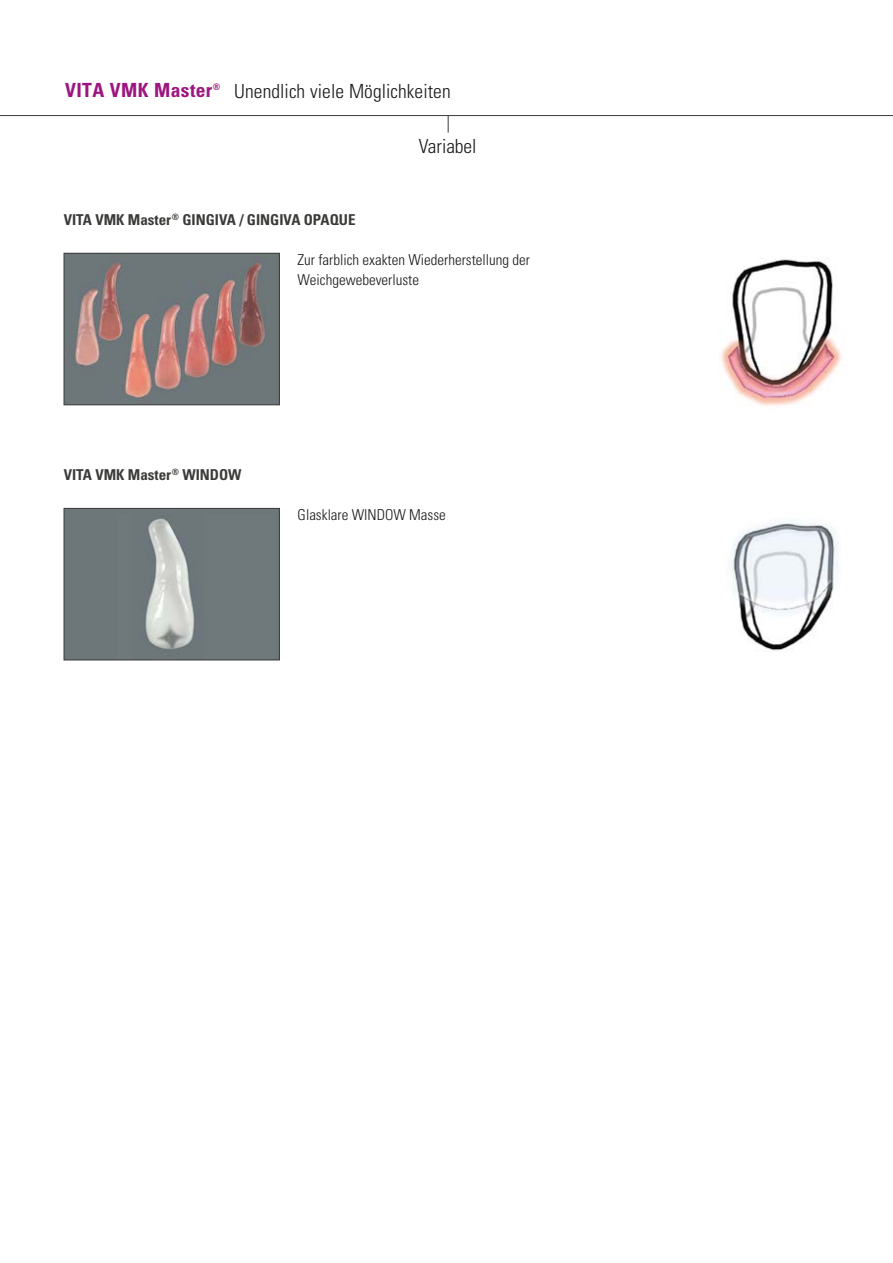
<style>
.page{position:relative;width:893px;height:1263px;background:#fff}
.page>*{position:absolute;margin:0;border:0;box-sizing:border-box;transform-origin:0 0}
.t1{font:300 condensed 19.5px "Univers LT";letter-spacing:.005em;color:#1a1a1a}
.t2{font:700 condensed 19.5px "Univers";letter-spacing:.02em;color:#9d1680}
.t3{font:300 condensed 15px/20.2px "Univers LT";color:#1a1a1a}
.t4{font:700 condensed 15px "Univers LT";color:#3b3b3a}
</style>
<div class="page">
<hr style="left:0;top:115px;width:893px;height:1px;background:#3b3b3a">
<img style="left:721px;top:259px;width:121px;height:147px">
<img style="left:731px;top:519px;width:107px;height:132px">
<img style="left:66px;top:255px;width:212px;height:148px">
<div style="left:64px;top:253px;width:216px;height:152px;border:1px solid #3b3b3a"></div>
<img style="left:66px;top:510px;width:212px;height:148px">
<div style="left:64px;top:508px;width:216px;height:152px;border:1px solid #3b3b3a"></div>
<svg style="left:448px;top:116px;width:1px;height:17px"></svg>
<h1 class="t2" style="left:65px;top:78px;width:157px">VITA VMK Master<sup>®</sup></h1>
<h1 class="t1" style="left:234px;top:79px;width:218px">Unendlich viele Möglichkeiten</h1>
<h1 class="t1" style="left:419px;top:134px;width:59px">Variabel</h1>
<p class="t4" style="left:64px;top:210px;width:293px">VITA VMK Master<sup>®</sup> GINGIVA / GINGIVA OPAQUE</p>
<p class="t3" style="left:298px;top:249px;width:234px">Zur farblich exakten Wiederherstellung der<br>Weichgewebeverluste</p>
<p class="t4" style="left:64px;top:465px;width:179px">VITA VMK Master<sup>®</sup> WINDOW</p>
<p class="t3" style="left:298px;top:505px;width:150px">Glasklare WINDOW Masse</p>
</div>
